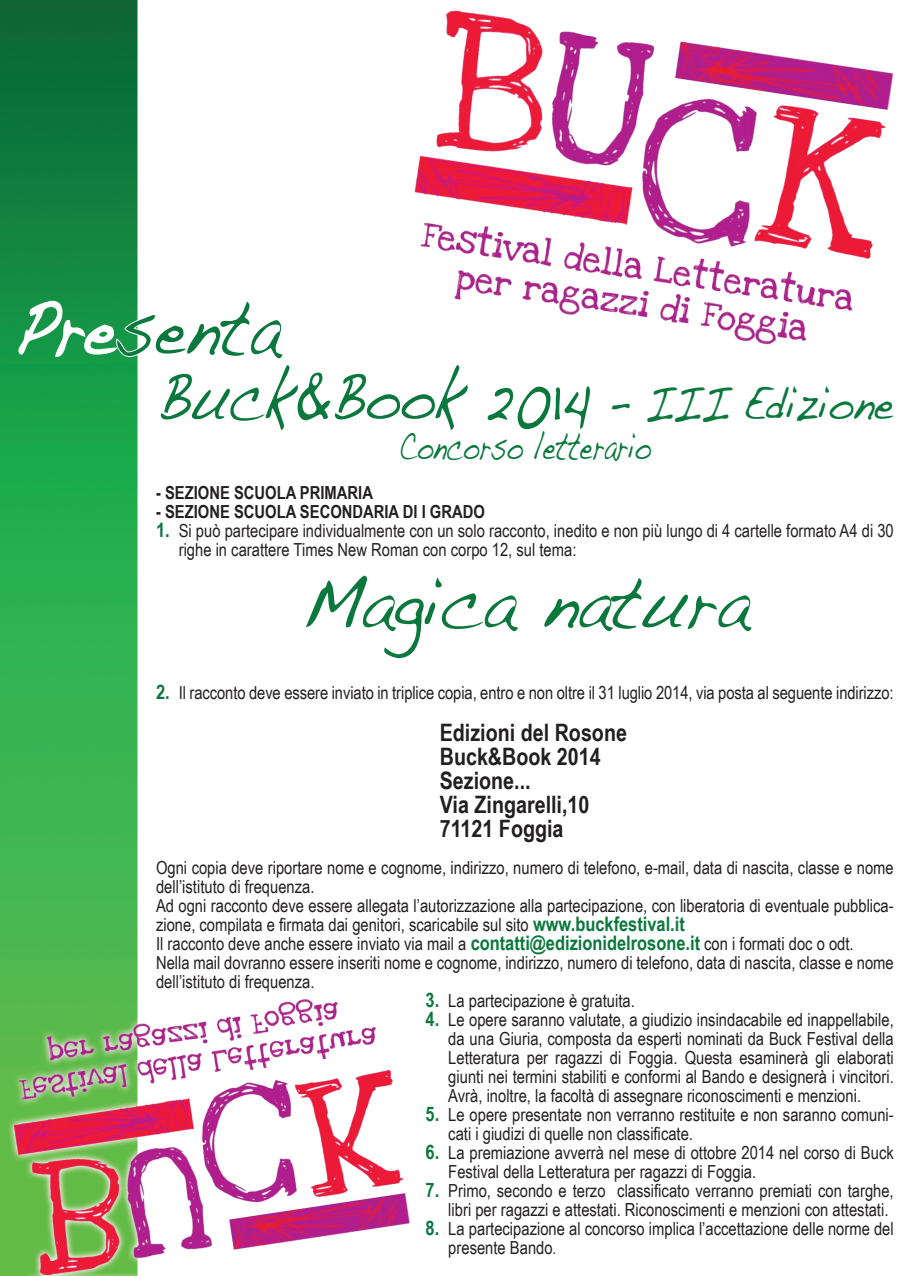
<style>
.page{position:relative;width:908px;height:1276px;background:#fff}
.page>*{position:absolute;margin:0;border:0;box-sizing:border-box;transform-origin:0 0}
.t1{font:80px "Handwriting Dakota";color:#0a783c;scale:.8 1}
.t2{font:75px "Handwriting Dakota";letter-spacing:-.005em;color:#0a783c;scale:.9 1}
.t3{font:70px "Handwriting Dakota";color:#0a783c;scale:.8 1}
.t4{font:40px "Handwriting Dakota";color:#0a783c;scale:.65 1}
.t5{font:700 24px "Arial Narrow";color:#231f20}
.t6{font:18px/19px "Arial Narrow";color:#231f20}
.t7{font:700 18px "Arial Narrow";color:#231f20}
.s1{color:#fff}
.s2{font-size:50px}
.s3{font-weight:700;font-size:20px;color:#0a783c}
.s4{font-size:16px}
</style>
<div class="page">
<img style="left:0;top:0;width:894px;height:1276px">
<svg style="left:17px;top:300px;width:268px;height:80px"></svg>
<p class="t1" style="left:14px;top:279px;width:333px"><span class="s1">Pre</span>senta</p>
<p class="t3" style="left:156px;top:354px;width:923px">Buck&amp;Book 2014 <span class="s2">- III Edizione</span></p>
<p class="t4" style="left:398px;top:422px;width:389px">Concorso letterario</p>
<p class="t7" style="left:156px;top:479px;width:218px">- SEZIONE SCUOLA PRIMARIA</p>
<p class="t7" style="left:156px;top:498px;width:330px">- SEZIONE SCUOLA SECONDARIA DI I GRADO</p>
<p class="t6" style="left:179px;top:520px;width:716px;text-indent:-23px"><span class="s3">1.</span> Si può partecipare individualmente con un solo racconto, inedito e non più lungo di 4 cartelle formato A4 di 30 righe in carattere Times New Roman con corpo 12, sul tema:</p>
<p class="t2" style="left:301px;top:557px;width:499px">Magica natura</p>
<p class="t6" style="left:156px;top:682px;width:738px"><span class="s3">2.</span> Il racconto deve essere inviato in triplice copia, entro e non oltre il 31 luglio 2014, via posta al seguente indirizzo:</p>
<p class="t5" style="left:439px;top:714px;width:189px">Edizioni del Rosone</p>
<p class="t5" style="left:439px;top:738px;width:162px">Buck&amp;Book 2014</p>
<p class="t5" style="left:439px;top:762px;width:92px">Sezione...</p>
<p class="t5" style="left:439px;top:786px;width:151px">Via Zingarelli,10</p>
<p class="t5" style="left:439px;top:810px;width:125px">71121 Foggia</p>
<p class="t6" style="left:156px;top:857px;width:739px">Ogni copia deve riportare nome e cognome, indirizzo, numero di telefono, e-mail, data di nascita, classe e nome dell’istituto di frequenza.</p>
<p class="t6" style="left:156px;top:895px;width:739px">Ad ogni racconto deve essere allegata l’autorizzazione alla partecipazione, con liberatoria di eventuale pubblica&shy;zione, compilata e firmata dai genitori, scaricabile sul sito <span class="s3">www.buckfestival.it</span></p>
<p class="t6" style="left:156px;top:933px;width:698px">Il racconto deve anche essere inviato via mail a <span class="s3">contatti@edizionidelrosone.it</span> con i formati doc o odt.</p>
<p class="t6" style="left:156px;top:952px;width:738px">Nella mail dovranno essere inseriti nome e cognome, indirizzo, numero di telefono, data di nascita, classe e nome dell’istituto di frequenza.</p>
<p class="t6" style="left:425px;top:990px;width:210px"><span class="s3">3.</span> La partecipazione è gratuita.</p>
<p class="t6" style="left:448px;top:1009px;width:447px;text-align:justify;text-indent:-23px"><span class="s3">4.</span> Le opere saranno valutate, a giudizio insindacabile ed inappellabile, da una Giuria, composta da esperti nominati da Buck Festival della Letteratura per ragazzi di Foggia. Questa esaminerà gli elaborati giunti nei termini stabiliti e conformi al Bando e designerà i vincitori.<br>Avrà, inoltre, la facoltà di assegnare riconoscimenti e menzioni.</p>
<p class="t6" style="left:448px;top:1104px;width:447px;text-indent:-23px"><span class="s3">5.</span> Le opere presentate non verranno restituite e non saranno comuni&shy;cati i giudizi di quelle non classificate.</p>
<p class="t6" style="left:448px;top:1142px;width:447px;text-indent:-23px"><span class="s3">6.</span> La premiazione avverrà nel mese di ottobre 2014 nel corso di Buck<br>Festival della Letteratura per ragazzi di Foggia.</p>
<p class="t6" style="left:425px;top:1180px;width:469px;text-align:right"><span class="s3">7.</span> Primo, secondo e terzo classificato verranno premiati con targhe, libri per ragazzi e attestati. Riconoscimenti e menzioni con attestati.</p>
<p class="t6" style="left:448px;top:1218px;width:447px;text-indent:-23px"><span class="s3">8.</span> La partecipazione al concorso implica l’accettazione delle norme del presente Bando<span class="s4">.</span></p>
</div>
